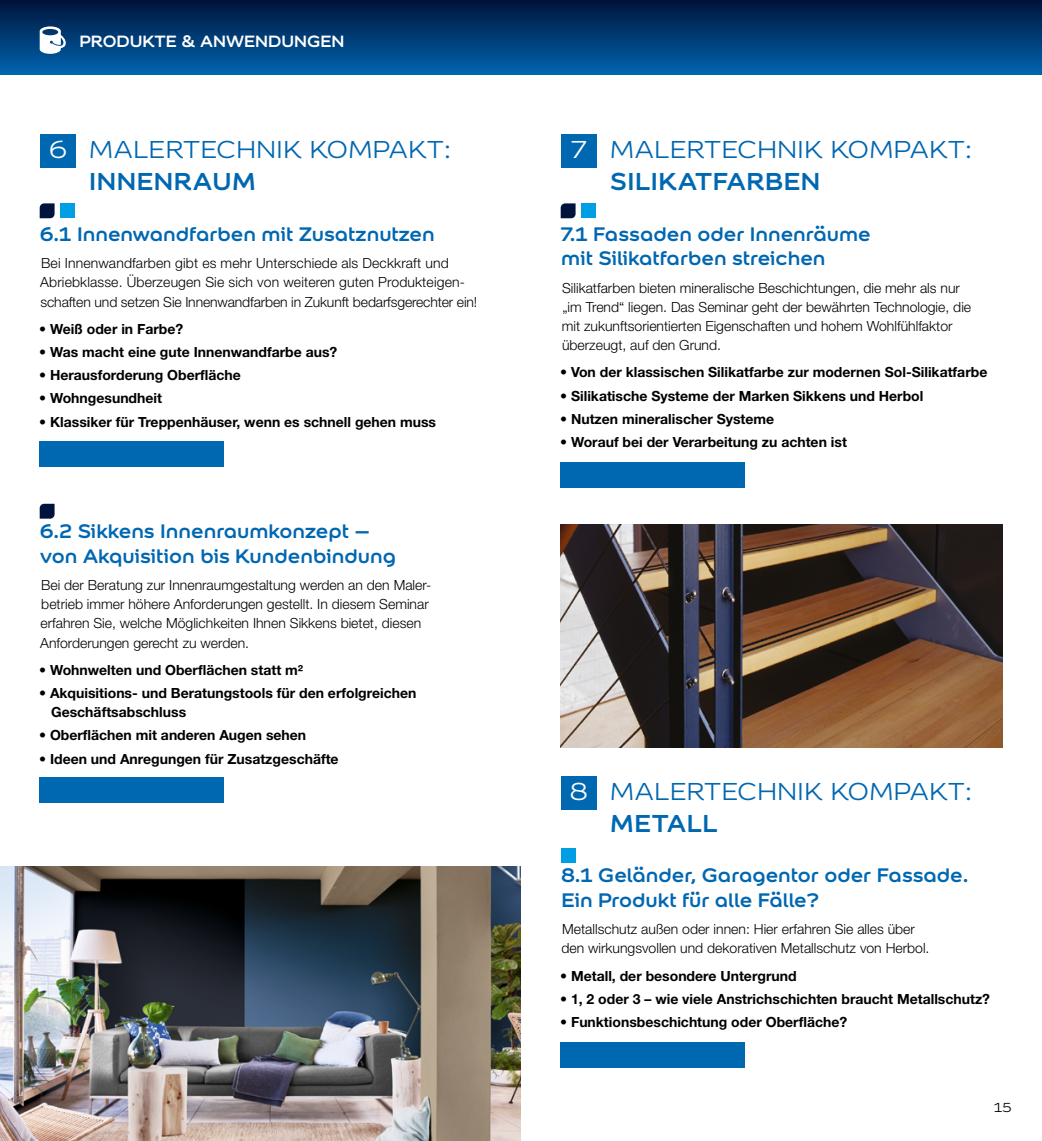
<style>
.page{position:relative;width:1042px;height:1141px;background:#fff}
.page>*{position:absolute;margin:0;border:0;box-sizing:border-box;transform-origin:0 0}
.t1{font:26.25px "Colour Sans";letter-spacing:.02em;color:#0067b1}
.t2{font:700 26.25px "Colour Sans";letter-spacing:.02em;color:#0067b1}
.t3{font:26.25px "Colour Sans";color:#fff}
.t4{font:700 21px/24.5px "Colour Sans";color:#0067b1}
.t5{font:700 17.5px "Colour Sans";color:#fff}
.t6{font:300 14px/19.2px "Helvetica Neue LT Std";color:#000}
.t7{font:700 14px/19.2px "Helvetica Neue LT Std";color:#000}
.t8{font:14px "Colour Sans";color:#000}
</style>
<div class="page">
<div style="left:0;top:0;width:1042px;height:74px;background:linear-gradient(to bottom,#00133a,#0063ac)"></div>
<svg style="left:40px;top:26px;width:27px;height:28px"></svg>
<img style="left:0;top:867px;width:521px;height:274px">
<img style="left:561px;top:525px;width:441px;height:222px">
<div style="left:40px;top:134px;width:35px;height:33px;background:#0067b1"></div>
<div style="left:561px;top:134px;width:35px;height:33px;background:#0067b1"></div>
<div style="left:561px;top:776px;width:35px;height:33px;background:#0067b1"></div>
<svg style="left:40px;top:504px;width:15px;height:15px"></svg>
<div style="left:561px;top:848px;width:14px;height:15px;background:#009ee3"></div>
<div style="left:61px;top:203px;width:14px;height:15px;background:#009ee3"></div>
<div style="left:581px;top:203px;width:15px;height:15px;background:#009ee3"></div>
<svg style="left:40px;top:203px;width:15px;height:15px"></svg>
<svg style="left:561px;top:203px;width:14px;height:15px"></svg>
<div style="left:40px;top:441px;width:184px;height:26px;background:#0067b1"></div>
<div style="left:561px;top:462px;width:184px;height:26px;background:#0067b1"></div>
<div style="left:561px;top:1043px;width:184px;height:25px;background:#0067b1"></div>
<div style="left:40px;top:777px;width:184px;height:25px;background:#0067b1"></div>
<p class="t5" style="left:79px;top:27px;width:266px">PRODUKTE &amp; ANWENDUNGEN</p>
<h1 class="t3" style="left:49px;top:131px;width:19px">6</h1>
<h1 class="t3" style="left:571px;top:131px;width:17px">7</h1>
<h1 class="t1" style="left:89px;top:131px;width:363px">MALERTECHNIK KOMPAKT:</h1>
<h1 class="t2" style="left:89px;top:160px;width:168px">INNENRAUM</h1>
<h1 class="t1" style="left:610px;top:131px;width:363px">MALERTECHNIK KOMPAKT:</h1>
<h1 class="t2" style="left:610px;top:160px;width:211px">SILIKATFARBEN</h1>
<h2 class="t4" style="left:40px;top:220px;width:396px">6.1 Innenwandfarben mit Zusatznutzen</h2>
<p class="t6" style="left:40px;top:253px;width:438px">Bei Innenwandfarben gibt es mehr Unterschiede als Deckkraft und<br>Abriebklasse. Überzeugen Sie sich von weiteren guten Produkteigen&shy;schaften und setzen Sie Innenwandfarben in Zukunft bedarfsgerechter ein!</p>
<p class="t7" style="left:39px;top:319px;width:146px">• Weiß oder in Farbe?</p>
<p class="t7" style="left:39px;top:342px;width:300px">• Was macht eine gute Innenwandfarbe aus?</p>
<p class="t7" style="left:39px;top:365px;width:203px">• Herausforderung Oberfläche</p>
<p class="t7" style="left:39px;top:388px;width:124px">• Wohngesundheit</p>
<p class="t7" style="left:39px;top:412px;width:398px">• Klassiker für Treppenhäuser, wenn es schnell gehen muss</p>
<h2 class="t4" style="left:40px;top:517px;width:358px">6.2 Sikkens Innenraumkonzept – von Akquisition bis Kundenbindung</h2>
<p class="t6" style="left:40px;top:575px;width:392px">Bei der Beratung zur Innenraumgestaltung werden an den Maler&shy;betrieb immer höhere Anforderungen gestellt. In diesem Seminar erfahren Sie, welche Möglichkeiten Ihnen Sikkens bietet, diesen Anforderungen gerecht zu werden.</p>
<p class="t7" style="left:39px;top:660px;width:266px">• Wohnwelten und Oberflächen statt m²</p>
<p class="t7" style="left:51px;top:683px;width:367px;text-indent:-12px">• Akquisitions- und Beratungstools für den erfolgreichen<br>Geschäftsabschluss</p>
<p class="t7" style="left:39px;top:725px;width:269px">• Oberflächen mit anderen Augen sehen</p>
<p class="t7" style="left:39px;top:749px;width:301px">• Ideen und Anregungen für Zusatzgeschäfte</p>
<h2 class="t4" style="left:561px;top:220px;width:311px">7.1 Fassaden oder Innenräume mit Silikatfarben streichen</h2>
<p class="t6" style="left:562px;top:278px;width:411px">Silikatfarben bieten mineralische Beschichtungen, die mehr als nur „im Trend“ liegen. Das Seminar geht der bewährten Technologie, die mit zukunftsorientierten Eigenschaften und hohem Wohlfühlfaktor überzeugt, auf den Grund.</p>
<p class="t7" style="left:560px;top:363px;width:429px">• Von der klassischen Silikatfarbe zur modernen Sol-Silikatfarbe</p>
<p class="t7" style="left:560px;top:386px;width:365px">• Silikatische Systeme der Marken Sikkens und Herbol</p>
<p class="t7" style="left:560px;top:409px;width:216px">• Nutzen mineralischer Systeme</p>
<p class="t7" style="left:560px;top:432px;width:288px">• Worauf bei der Verarbeitung zu achten ist</p>
<h1 class="t3" style="left:570px;top:774px;width:20px">8</h1>
<h1 class="t1" style="left:610px;top:774px;width:363px">MALERTECHNIK KOMPAKT:</h1>
<h1 class="t2" style="left:610px;top:802px;width:109px">METALL</h1>
<h2 class="t4" style="left:561px;top:861px;width:409px">8.1 Geländer, Garagentor oder Fassade.<br>Ein Produkt für alle Fälle?</h2>
<p class="t6" style="left:561px;top:919px;width:369px">Metallschutz außen oder innen: Hier erfahren Sie alles über den wirkungsvollen und dekorativen Metallschutz von Herbol.</p>
<p class="t7" style="left:560px;top:966px;width:238px">• Metall, der besondere Untergrund</p>
<p class="t7" style="left:560px;top:989px;width:431px">• 1, 2 oder 3 – wie viele Anstrichschichten braucht Metallschutz?</p>
<p class="t7" style="left:560px;top:1012px;width:289px">• Funktionsbeschichtung oder Oberfläche?</p>
<p class="t8" style="left:994px;top:1097px;width:19px">15</p>
</div>
